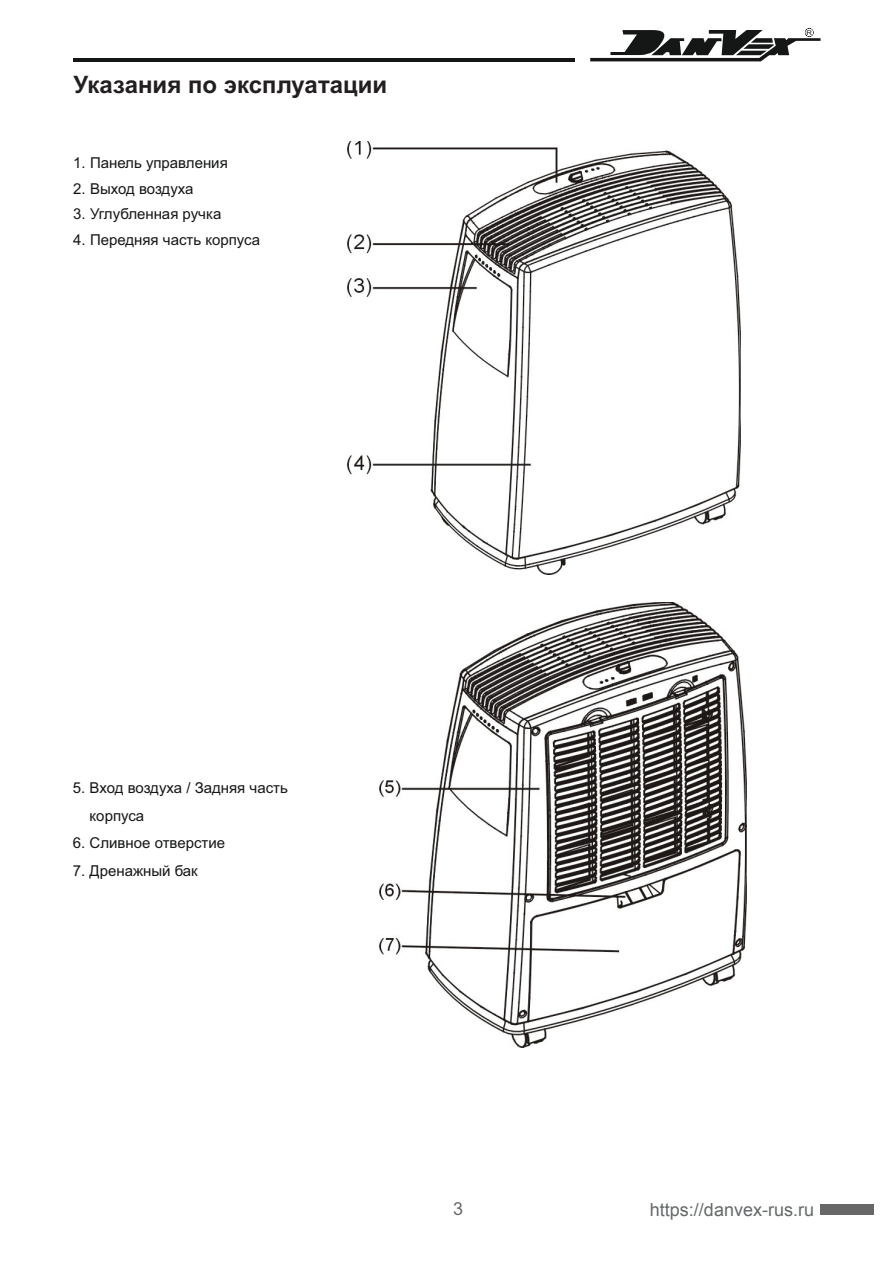
<style>
.page{position:relative;width:893px;height:1263px;background:#fff}
.page>*{position:absolute;margin:0;border:0;box-sizing:border-box;transform-origin:0 0}
.t1{font:700 24px "Arial";color:#231f20}
.t2{font:18px "Arial";color:#646869}
.t3{font:18px "Arial";color:#676767}
.t4{font:15px/27.6px "Arial";color:#151616}
.t5{font:6.45px "Arial";color:#151616;scale:1.18 1}
</style>
<div class="page">
<svg style="left:590px;top:28px;width:230px;height:33px"></svg>
<hr style="left:73px;top:58px;width:502px;height:3px;background:#151616">
<div style="left:820px;top:1204px;width:54px;height:10px;background:#676767"></div>
<img style="left:347px;top:141px;width:394px;height:434px">
<img style="left:379px;top:602px;width:367px;height:445px">
<h1 class="t1" style="left:74px;top:76px;width:315px">Указания по эксплуатации</h1>
<p class="t4" style="left:73px;top:151px;width:156px">1. Панель управления</p>
<p class="t4" style="left:73px;top:176px;width:122px">2. Выход воздуха</p>
<p class="t4" style="left:73px;top:202px;width:150px">3. Углубленная ручка</p>
<p class="t4" style="left:73px;top:227px;width:188px">4. Передняя часть корпуса</p>
<p class="t5" style="left:806px;top:30px;width:6px">R</p>
<p class="t4" style="left:90px;top:775px;width:200px;text-indent:-17px">5. Вход воздуха / Задняя часть корпуса</p>
<p class="t4" style="left:73px;top:830px;width:154px">6. Сливное отверстие</p>
<p class="t4" style="left:73px;top:858px;width:126px">7. Дренажный бак</p>
<p class="t3" style="left:453px;top:1202px;width:12px">3</p>
<p class="t2" style="left:650px;top:1200px;width:166px">https://danvex-rus.ru</p>
</div>
